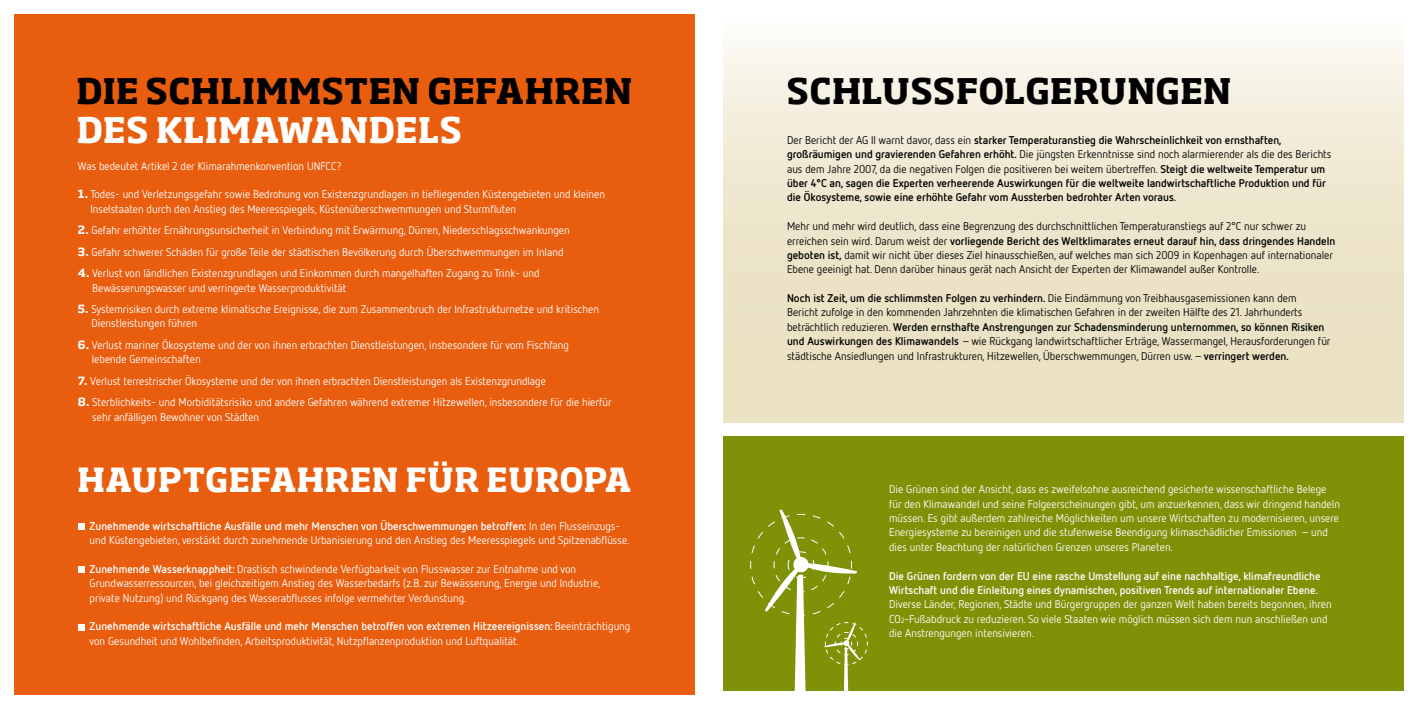
<style>
.page{position:relative;width:1418px;height:709px;background:#fff}
.page>*{position:absolute;margin:0;border:0;box-sizing:border-box;transform-origin:0 0}
.t1{font:700 34.88px "Soho Std";color:#000}
.t2{font:700 34.88px "Soho Std";color:#fff}
.t3{font:700 32.88px "Soho Std";letter-spacing:.01em;color:#fff}
.t4{font:11.25px/14.4px "Netto OT";color:#fff}
.t5{font:11.25px/14.4px "Netto OT";color:#000}
.t6{font:700 11.25px/14.4px "Netto OT";color:#000}
.t7{font:700 11.25px/14.4px "Netto OT";color:#fff}
.s1{font-family:"Soho Std";font-weight:700}
.s2{font-weight:400}
.s3{font-weight:700}
.s4{font-size:7.5px}
</style>
<div class="page">
<div style="left:723px;top:16px;width:680px;height:406px;background:linear-gradient(to bottom,#f9f6ed,#e7dcb9)"></div>
<div style="left:14px;top:14px;width:680px;height:680px;background:#e95d0f"></div>
<div style="left:723px;top:436px;width:680px;height:255px;background:#7e9107"></div>
<svg style="left:750px;top:509px;width:117px;height:182px"></svg>
<div style="left:78px;top:523px;width:6px;height:7px;background:#fff"></div>
<svg style="left:78px;top:567px;width:6px;height:6px"></svg>
<svg style="left:78px;top:624px;width:6px;height:6px"></svg>
<h1 class="t1" style="left:76px;top:69px;width:95px">DIE SCHLIMMSTEN</h1>
<h1 class="t1" style="left:427px;top:69px;width:97px">GEFAHREN</h1>
<h1 class="t1" style="left:786px;top:69px;width:48px">SCHLUSS</h1>
<h1 class="t1" style="left:956px;top:69px;width:75px">FOLGERUNGEN</h1>
<h1 class="t2" style="left:77px;top:107px;width:24px">DES</h1>
<h1 class="t2" style="left:156px;top:107px;width:54px">KLIMAWANDELS</h1>
<p class="t4" style="left:78px;top:158px;width:265px">Was bedeutet Artikel 2 der Klimarahmenkonvention UN FCC?</p>
<p class="t4" style="left:90px;top:187px;width:516px;text-indent:-12px"><span class="s1">1.</span> Todes- und Verletzungsgefahr sowie Bedrohung von Existenzgrundlagen in tiefliegenden Küstengebieten und kleinen<br>Inselstaaten durch den Anstieg des Meeresspiegels, Küstenüberschwemmungen und Sturmfluten</p>
<p class="t4" style="left:78px;top:223px;width:493px"><span class="s1">2.</span> Gefahr erhöhter Ernährungsunsicherheit in Verbindung mit Erwärmung, Dürren, Niederschlagsschwankungen</p>
<p class="t4" style="left:78px;top:244px;width:487px"><span class="s1">3.</span> Gefahr schwerer Schäden für große Teile der städtischen Bevölkerung durch Überschwemmungen im Inland</p>
<p class="t4" style="left:92px;top:266px;width:449px;text-indent:-14px"><span class="s1">4.</span> Verlust von ländlichen Existenzgrundlagen und Einkommen durch mangelhaften Zugang zu Trink- und<br>Bewässerungswasser und verringerte Wasserproduktivität</p>
<p class="t4" style="left:91px;top:302px;width:509px;text-indent:-13px"><span class="s1">5.</span> Systemrisiken durch extreme klimatische Ereignisse, die zum Zusammenbruch der Infrastrukturnetze und kritischen<br>Dienstleistungen führen</p>
<p class="t4" style="left:92px;top:337px;width:478px;text-indent:-14px"><span class="s1">6.</span> Verlust mariner Ökosysteme und der von ihnen erbrachten Dienstleistungen, insbesondere für vom Fischfang lebende Gemeinschaften</p>
<p class="t4" style="left:78px;top:373px;width:469px"><span class="s1">7.</span> Verlust terrestrischer Ökosysteme und der von ihnen erbrachten Dienstleistungen als Existenzgrundlage</p>
<p class="t4" style="left:92px;top:395px;width:521px;text-indent:-14px"><span class="s1">8.</span> Sterblichkeits- und Morbiditätsrisiko und andere Gefahren während extremer Hitzewellen, insbesondere für die hierfür sehr anfälligen Bewohner von Städten</p>
<p class="t6" style="left:787px;top:132px;width:546px"><span class="s2">Der Bericht der AG II warnt davor, dass ein</span> starker Temperaturanstieg die Wahrscheinlichkeit von ernsthaften, großräumigen und gravierenden Gefahren erhöht. <span class="s2">Die jüngsten Erkenntnisse sind noch alarmierender als die des Berichts aus dem Jahre 2007, da die negativen Folgen die positiveren bei weitem übertreffen.</span> Steigt die weltweite Temperatur um über 4°C an, sagen die Experten verheerende Auswirkungen für die weltweite landwirtschaftliche Produktion und für die Ökosysteme, sowie eine erhöhte Gefahr vom Aussterben bedrohter Arten voraus.</p>
<p class="t5" style="left:787px;top:219px;width:550px">Mehr und mehr wird deutlich, dass eine Begrenzung des durchschnittlichen Temperaturanstiegs auf 2°C nur schwer zu erreichen sein wird. Darum weist der <span class="s3">vorliegende Bericht des Weltklimarates erneut darauf hin, dass dringendes Handeln geboten ist,</span> damit wir nicht über dieses Ziel hinausschießen, auf welches man sich 2009 in Kopenhagen auf internationaler Ebene geeinigt hat. Denn darüber hinaus gerät nach Ansicht der Experten der Klimawandel außer Kontrolle.</p>
<p class="t5" style="left:787px;top:291px;width:545px"><span class="s3">Noch ist Zeit, um die schlimmsten Folgen zu verhindern.</span> Die Eindämmung von Treibhausgasemissionen kann dem Bericht zufolge in den kommenden Jahrzehnten die klimatischen Gefahren in der zweiten Hälfte des 21. Jahrhunderts beträchtlich reduzieren. <span class="s3">Werden ernsthafte Anstrengungen zur Schadensminderung unternommen, so können Risiken und Auswirkungen des Klimawandels</span> – wie Rückgang landwirtschaftlicher Erträge, Wassermangel, Herausforderungen für städtische Ansiedlungen und Infrastrukturen, Hitzewellen, Überschwemmungen, Dürren usw. – <span class="s3">verringert werden.</span></p>
<h2 class="t3" style="left:78px;top:458px;width:128px">HAUPTGE</h2>
<h2 class="t3" style="left:250px;top:458px;width:46px">FAHREN</h2>
<h2 class="t3" style="left:406px;top:458px;width:225px">FÜR EUROPA</h2>
<p class="t4" style="left:90px;top:518px;width:541px"><span class="s3">Zunehmende wirtschaftliche Ausfälle und mehr Menschen von Überschwemmungen betroffen:</span> In den Flusseinzugs&shy;und Küstengebieten, verstärkt durch zunehmende Urbanisierung und den Anstieg des Meeresspiegels und Spitzenabflüsse.</p>
<p class="t4" style="left:90px;top:561px;width:512px"><span class="s3">Zunehmende Wasserknappheit:</span> Drastisch schwindende Verfügbarkeit von Flusswasser zur Entnahme und von<br>Grundwasserressourcen, bei gleichzeitigem Anstieg des Wasserbedarfs (z.B. zur Bewässerung, Energie und Industrie, private Nutzung) und Rückgang des Wasserabflusses infolge vermehrter Verdunstung.</p>
<p class="t4" style="left:90px;top:619px;width:542px"><span class="s3">Zunehmende wirtschaftliche Ausfälle und mehr Menschen betroffen von extremen Hitzeereignissen:</span> Beeinträchtigung von Gesundheit und Wohlbefinden, Arbeitsproduktivität, Nutzpflanzenproduktion und Luftqualität.</p>
<p class="t4" style="left:889px;top:482px;width:452px">Die Grünen sind der Ansicht, dass es zweifelsohne ausreichend gesicherte wissenschaftliche Belege für den Klimawandel und seine Folgeerscheinungen gibt, um anzuerkennen, dass wir dringend handeln müssen. Es gibt außerdem zahlreiche Möglichkeiten um unsere Wirtschaften zu modernisieren, unsere Energiesysteme zu bereinigen und die stufenweise Beendigung klimaschädlicher Emissionen – und dies unter Beachtung der natürlichen Grenzen unseres Planeten.</p>
<p class="t7" style="left:889px;top:568px;width:433px">Die Grünen fordern von der EU eine rasche Umstellung auf eine nachhaltige, klimafreundliche<br>Wirtschaft und die Einleitung eines dynamischen, positiven Trends auf internationaler Ebene.</p>
<p class="t4" style="left:889px;top:597px;width:444px">Diverse Länder, Regionen, Städte und Bürgergruppen der ganzen Welt haben bereits begonnen, ihren<br>CO<span class="s4">2</span>-Fußabdruck zu reduzieren. So viele Staaten wie möglich müssen sich dem nun anschließen und die Anstrengungen intensivieren.</p>
</div>
